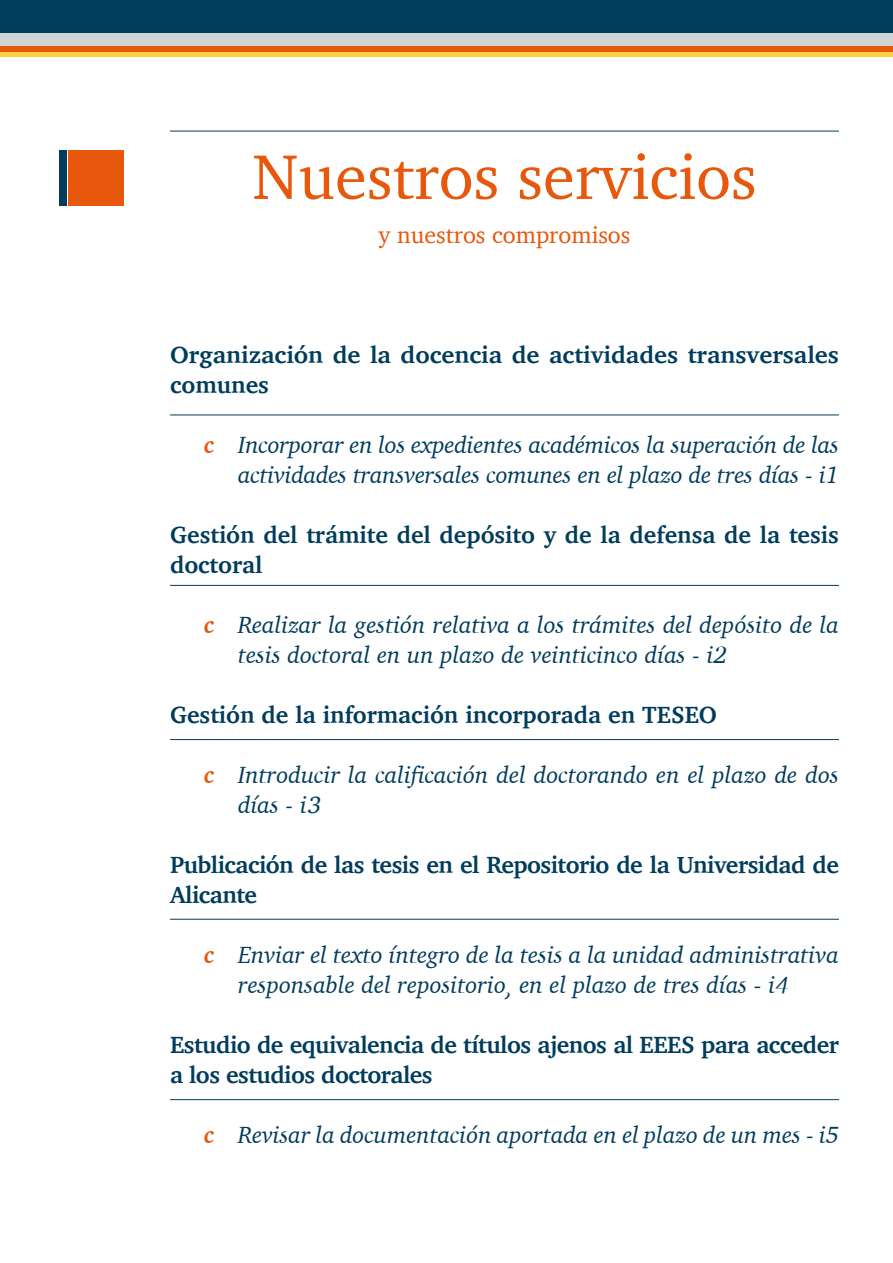
<style>
.page{position:relative;width:893px;height:1263px;background:#fff}
.page>*{position:absolute;margin:0;border:0;box-sizing:border-box;transform-origin:0 0}
.t1{font:64.5px "Charter";color:#e7570c}
.t2{font:italic 24px/30px "Charter";color:#003c5c}
.t3{font:700 24px/30px "Charter";color:#003c5c}
.t4{font:700 24px/30px "Charter";letter-spacing:-.02em;color:#003c5c}
.t5{font:24px "Charter";color:#e7570c}
.s1{font-weight:700;color:#e7570c}
.s2{font-style:inherit}
</style>
<div class="page">
<hr style="left:170px;top:415px;width:669px;height:1px;background:#003c5c">
<hr style="left:170px;top:131px;width:669px;height:1px;background:#003c5c">
<hr style="left:170px;top:585px;width:669px;height:1px;background:#003c5c">
<hr style="left:170px;top:919px;width:669px;height:1px;background:#003c5c">
<hr style="left:170px;top:1099px;width:669px;height:1px;background:#003c5c">
<hr style="left:170px;top:739px;width:669px;height:1px;background:#003c5c">
<div style="left:0;top:0;width:893px;height:33px;background:#003c5c"></div>
<div style="left:0;top:33px;width:893px;height:13px;background:#cfd3d3"></div>
<div style="left:0;top:46px;width:893px;height:6px;background:#e7570c"></div>
<div style="left:0;top:52px;width:893px;height:5px;background:#ffd03d"></div>
<div style="left:68px;top:150px;width:55px;height:55px;background:#e7570c"></div>
<div style="left:59px;top:150px;width:7px;height:55px;background:#003c5c"></div>
<h1 class="t1" style="left:252px;top:121px;width:506px">Nuestros servicios</h1>
<p class="t5" style="left:379px;top:214px;width:253px">y nuestros compromisos</p>
<p class="t3" style="left:170px;top:340px;width:670px">Organización de la docencia de actividades transversales comunes</p>
<p class="t2" style="left:204px;top:430px;width:636px;text-align:right"><span class="s1">c</span> Incorporar en los expedientes académicos la superación de las actividades transversales comunes en el plazo de tres días - i1</p>
<p class="t3" style="left:170px;top:520px;width:670px">Gestión del trámite del depósito y de la defensa de la tesis doctoral</p>
<p class="t2" style="left:238px;top:610px;width:602px;text-indent:-34px"><span class="s1">c</span> Realizar la gestión relativa a los trámites del depósito de la tesis doctoral en un plazo de veinticinco días - i2</p>
<p class="t3" style="left:170px;top:700px;width:548px">Gestión de la información incorporada en TESEO</p>
<p class="t2" style="left:238px;top:760px;width:602px;text-indent:-34px"><span class="s1">c</span> Introducir la calificación del doctorando en el plazo de dos días - i<span class="s2">3</span></p>
<p class="t4" style="left:170px;top:850px;width:670px">Publicación de las tesis en el Repositorio de la Universidad de<br>Alicante</p>
<p class="t2" style="left:238px;top:940px;width:602px;text-indent:-34px"><span class="s1">c</span> Enviar el texto íntegro de la tesis a la unidad administrativa responsable del repositorio, en el plazo de tres días - i4</p>
<p class="t4" style="left:170px;top:1030px;width:670px">Estudio de equivalencia de títulos ajenos al EEES para acceder a los estudios doctorales</p>
<p class="t2" style="left:204px;top:1120px;width:637px"><span class="s1">c</span> Revisar la documentación aportada en el plazo de un mes - i5</p>
</div>
